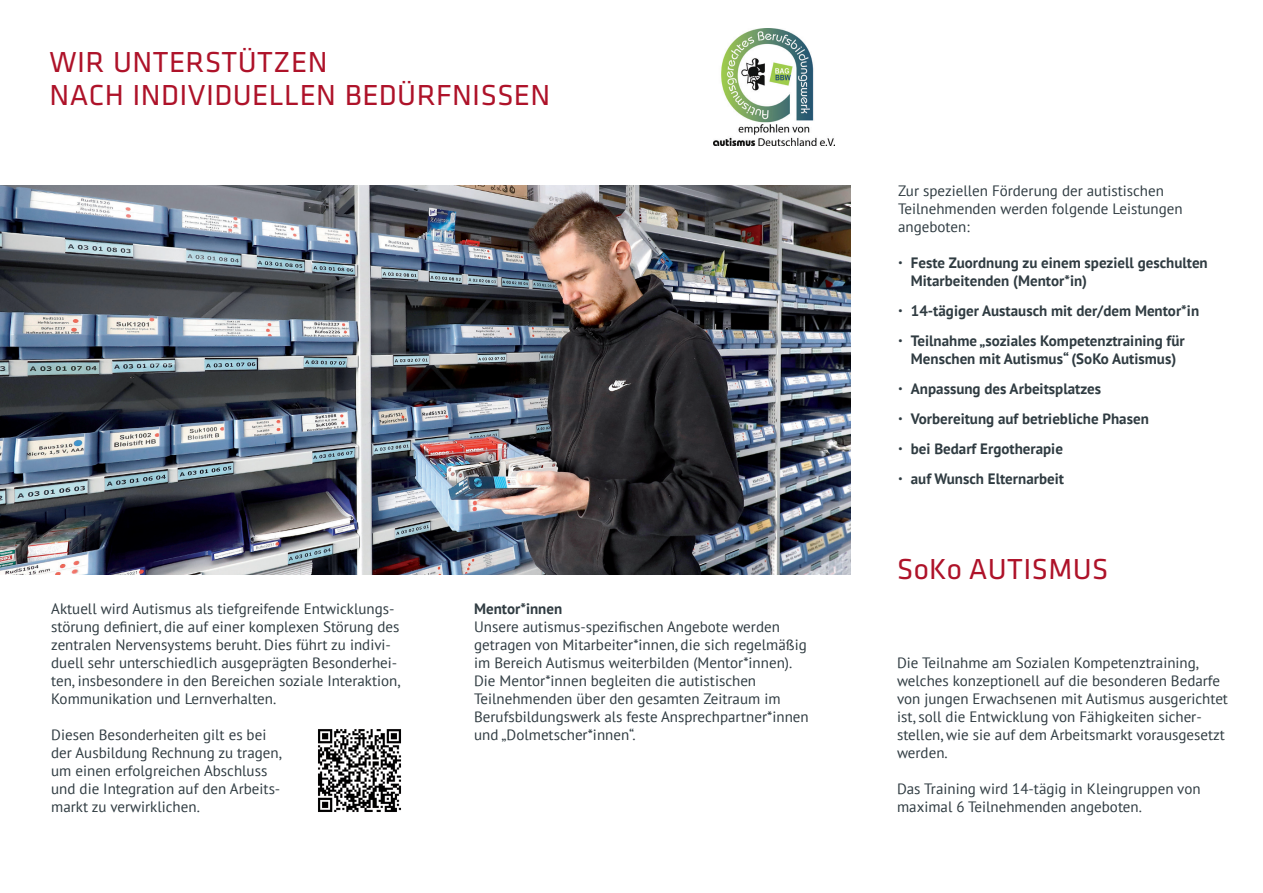
<style>
.page{position:relative;width:1263px;height:893px;background:#fff}
.page>*{position:absolute;margin:0;border:0;box-sizing:border-box;transform-origin:0 0}
.t1{font:30px/33px "Klavika";letter-spacing:.015em;color:#ae1229}
.t2{font:15px/18px "PT Sans";color:#2f3b41}
.t3{font:700 15px/18px "PT Sans";color:#2f3b41}
.s1{font-weight:400;font-size:10.5px}
</style>
<div class="page">
<img style="left:0;top:186px;width:850px;height:388px">
<img style="left:318px;top:729px;width:83px;height:83px">
<img style="left:713px;top:29px;width:121px;height:116px">
<h1 class="t1" style="left:50px;top:46px;width:502px">WIR UNTERSTÜTZEN<br>NACH INDIVIDUELLEN BEDÜRFNISSEN</h1>
<p class="t2" style="left:51px;top:600px;width:351px">Aktuell wird Autismus als tiefgreifende Entwicklungs&shy;störung definiert, die auf einer komplexen Störung des zentralen Nervensystems beruht. Dies führt zu indivi&shy;duell sehr unterschiedlich ausgeprägten Besonderhei&shy;ten, insbesondere in den Bereichen soziale Interaktion, Kommunikation und Lernverhalten.</p>
<p class="t2" style="left:51px;top:726px;width:232px">Diesen Besonderheiten gilt es bei der Ausbildung Rechnung zu tragen, um einen erfolgreichen Abschluss und die Integration auf den Arbeits&shy;markt zu verwirklichen.</p>
<p class="t3" style="left:474px;top:599px;width:90px">Mentor*innen</p>
<p class="t2" style="left:474px;top:617px;width:336px">Unsere autismus-spezifischen Angebote werden getragen von Mitarbeiter*innen, die sich regelmäßig im Bereich Autismus weiterbilden (Mentor*innen).<br>Die Mentor*innen begleiten die autistischen Teilnehmenden über den gesamten Zeitraum im Berufsbildungswerk als feste Ansprechpartner*innen und „Dolmetscher*innen“.</p>
<p class="t2" style="left:898px;top:182px;width:286px">Zur speziellen Förderung der autistischen<br>Teilnehmenden werden folgende Leistungen angeboten:</p>
<p class="t3" style="left:911px;top:254px;width:298px;text-indent:-13px"><span class="s1">•</span> Feste Zuordnung zu einem speziell geschulten<br>Mitarbeitenden (Mentor*in)</p>
<p class="t3" style="left:898px;top:302px;width:303px"><span class="s1">•</span> 14-tägiger Austausch mit der/dem Mentor*in</p>
<p class="t3" style="left:898px;top:332px;width:288px;text-align:center"><span class="s1">•</span> Teilnahme „soziales Kompetenztraining für<br>Menschen mit Autismus“ (SoKo Autismus)</p>
<p class="t3" style="left:898px;top:380px;width:204px"><span class="s1">•</span> Anpassung des Arbeitsplatzes</p>
<p class="t3" style="left:898px;top:410px;width:252px"><span class="s1">•</span> Vorbereitung auf betriebliche Phasen</p>
<p class="t3" style="left:898px;top:440px;width:166px"><span class="s1">•</span> bei Bedarf Ergotherapie</p>
<p class="t3" style="left:898px;top:470px;width:167px"><span class="s1">•</span> auf Wunsch Elternarbeit</p>
<h1 class="t1" style="left:897px;top:553px;width:213px">SoKo AUTISMUS</h1>
<p class="t2" style="left:897px;top:654px;width:332px">Die Teilnahme am Sozialen Kompetenztraining, welches konzeptionell auf die besonderen Bedarfe von jungen Erwachsenen mit Autismus ausgerichtet ist, soll die Entwicklung von Fähigkeiten sicher&shy;stellen, wie sie auf dem Arbeitsmarkt vorausgesetzt werden.</p>
<p class="t2" style="left:897px;top:780px;width:305px">Das Training wird 14-tägig in Kleingruppen von maximal 6 Teilnehmenden angeboten.</p>
</div>
